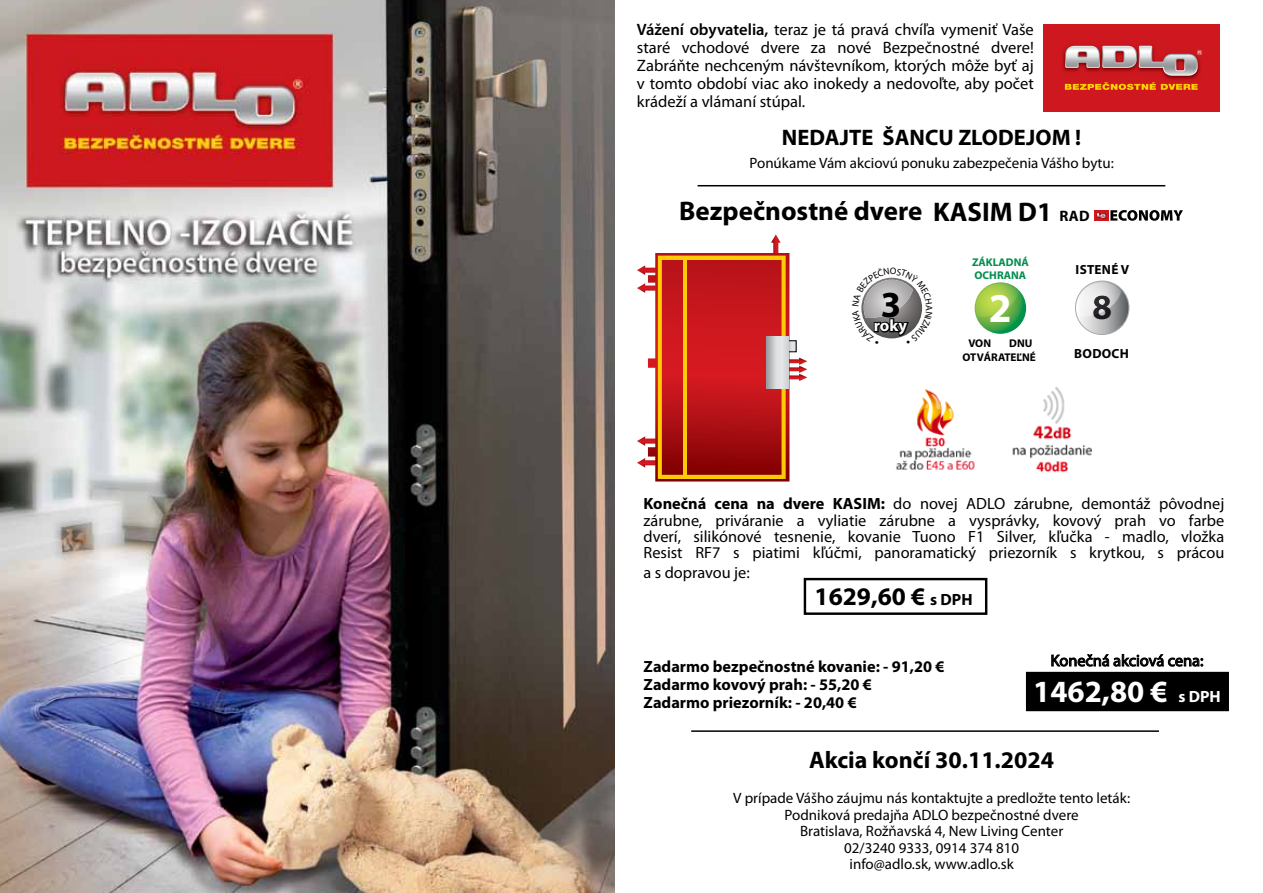
<style>
.page{position:relative;width:1263px;height:893px;background:#fff}
.page>*{position:absolute;margin:0;border:0;box-sizing:border-box;transform-origin:0 0}
.t1{font:700 41.1px "Myriad";color:#fff}
.t2{font:700 36.9px "Myriad Pro";color:#000}
.t3{font:700 35.7px "Myriad Pro";color:#1b181c}
.t4{font:700 30.9px "Myriad Pro";color:#fff}
.t5{font:700 27px "Myriad Pro";color:#000}
.t6{font:700 25.35px "Myriad Pro";color:#000}
.t7{font:700 24px "Myriad Pro";color:#000}
.t8{font:700 22.5px "Myriad Pro";color:#000}
.t9{font:16.5px/18px "Myriad Pro";color:#000;text-align:justify}
.t10{font:700 16.5px "Myriad Pro";color:#fff}
.t11{font:16.35px/16.4px "Myriad Pro";color:#000;text-align:justify}
.t12{font:700 16.35px/17.9px "Myriad Pro";color:#000}
.t13{font:15px/16.5px "Myriad Pro";color:#000;text-align:center}
.t14{font:700 13.2px "Myriad Pro";color:#000}
.t15{font:700 11.25px/13.5px "Myriad";color:#000}
.t16{font:700 11.25px/13.5px "Myriad";color:#008e4c}
.s1{font-weight:600}
.s2{font-size:15.15px}
.s3{font-family:"Myriad Pro"}
.s4{font-weight:700}
.s5{font-size:16.35px}
</style>
<div class="page">
<hr style="left:691px;top:730px;width:468px;height:2px;background:#000">
<hr style="left:698px;top:185px;width:467px;height:1px;background:#000">
<div style="left:804px;top:578px;width:183px;height:37px;border:2px solid #000"></div>
<svg style="left:975px;top:282px;width:51px;height:52px"></svg>
<svg style="left:976px;top:283px;width:43px;height:34px"></svg>
<svg style="left:1075px;top:281px;width:54px;height:54px"></svg>
<div style="left:1075px;top:281px;width:54px;height:54px;border:1px solid #a7a9ac;border-radius:50%"></div>
<svg style="left:1077px;top:282px;width:44px;height:35px"></svg>
<div style="left:1094px;top:210px;width:14px;height:11px;background:#ce171e"></div>
<svg style="left:1095px;top:210px;width:88px;height:11px"></svg>
<svg style="left:637px;top:234px;width:170px;height:247px"></svg>
<svg style="left:766px;top:336px;width:22px;height:52px"></svg>
<div style="left:1027px;top:673px;width:201px;height:37px;background:#000"></div>
<div style="left:1026px;top:672px;width:203px;height:39px;border:2px solid #000"></div>
<svg style="left:1035px;top:654px;width:185px;height:21px"></svg>
<img style="left:896px;top:389px;width:79px;height:81px">
<img style="left:1012px;top:387px;width:80px;height:86px">
<div style="left:1043px;top:24px;width:176px;height:87px;background:#ce171e"></div>
<img style="left:1062px;top:45px;width:136px;height:35px">
<svg style="left:1065px;top:46px;width:137px;height:30px"></svg>
<svg style="left:1065px;top:82px;width:133px;height:8px"></svg>
<img style="left:0;top:0;width:615px;height:893px">
<svg style="left:861px;top:277px;width:62px;height:62px"></svg>
<p class="t9" style="left:637px;top:20px;width:398px"><span class="s1">Vážení obyvatelia,</span> teraz je tá pravá chvíľa vymeniť Vaše staré vchodové dvere za nové Bezpečnostné dvere!<br>Zabráňte nechceným návštevníkom, ktorých môže byť aj v tomto období viac ako inokedy a nedovoľte, aby počet krádeží a vlámaní stúpal.</p>
<h3 class="t8" style="left:782px;top:123px;width:301px">NEDAJTE ŠANCU ZLODEJOM !</h3>
<p class="t13" style="left:749px;top:155px;width:366px">Ponúkame Vám akciovú ponuku zabezpečenia Vášho bytu:</p>
<h3 class="t5" style="left:679px;top:194px;width:412px">Bezpečnostné dvere KASIM D1 <span class="s2">RAD</span></h3>
<h2 class="t2" style="left:881px;top:281px;width:22px">3</h2>
<p class="t10" style="left:874px;top:315px;width:35px">roky</p>
<p class="t16" style="left:972px;top:255px;width:58px">ZÁKLADNÁ<br>OCHRANA</p>
<p class="t14" style="left:1076px;top:261px;width:21px">Isten</p>
<p class="t14" style="left:1111px;top:261px;width:19px">é v</p>
<h1 class="t1" style="left:989px;top:287px;width:24px">2</h1>
<h3 class="t3" style="left:1092px;top:284px;width:21px">8</h3>
<p class="t15" style="left:968px;top:337px;width:24px">VON</p>
<p class="t15" style="left:962px;top:337px;width:75px;text-indent:47px">DNU<br>OTVÁRATE<span class="s3">Ľ</span>NÉ</p>
<p class="t14" style="left:1074px;top:345px;width:19px">bodoch</p>
<p class="t11" style="left:643px;top:495px;width:582px"><span class="s4">Konečná cena na dvere KASIM:</span> do novej ADLO zárubne, demontáž pôvodnej zárubne, priváranie a vyliatie zárubne a vysprávky, kovový prah vo farbe dverí, silikónové tesnenie, kovanie Tuono F1 Silver, kľučka - madlo, vložka Resist RF7 s piatimi kľúčmi, panoramatický priezorník s krytkou, s prácou</p>
<p class="t11" style="left:643px;top:564px;width:108px">a s dopravou je:</p>
<h3 class="t6" style="left:815px;top:580px;width:160px">1629,60 € <span class="s5">s DPH</span></h3>
<p class="t12" style="left:643px;top:657px;width:302px">Zadarmo bezpečnostné kovanie: - 91,20 €<br>Zadarmo kovový prah: - 55,20 €<br>Zadarmo priezorník: - 20,40 €</p>
<p class="t11" style="left:1050px;top:652px;width:154px">Konečná akciová cena:</p>
<h3 class="t4" style="left:1033px;top:671px;width:189px">1462,80 € <span class="s5">s DPH</span></h3>
<h3 class="t7" style="left:809px;top:744px;width:247px">Akcia končí 30.11.2024</h3>
<p class="t13" style="left:733px;top:790px;width:398px">V prípade Vášho záujmu nás kontaktujte a predložte tento leták:<br>Podniková predajňa ADLO bezpečnostné dvere<br>Bratislava, Rožňavská 4, New Living Center<br>02/3240 9333, 0914 374 810<br>info@adlo.sk, www.adlo.sk</p>
</div>
